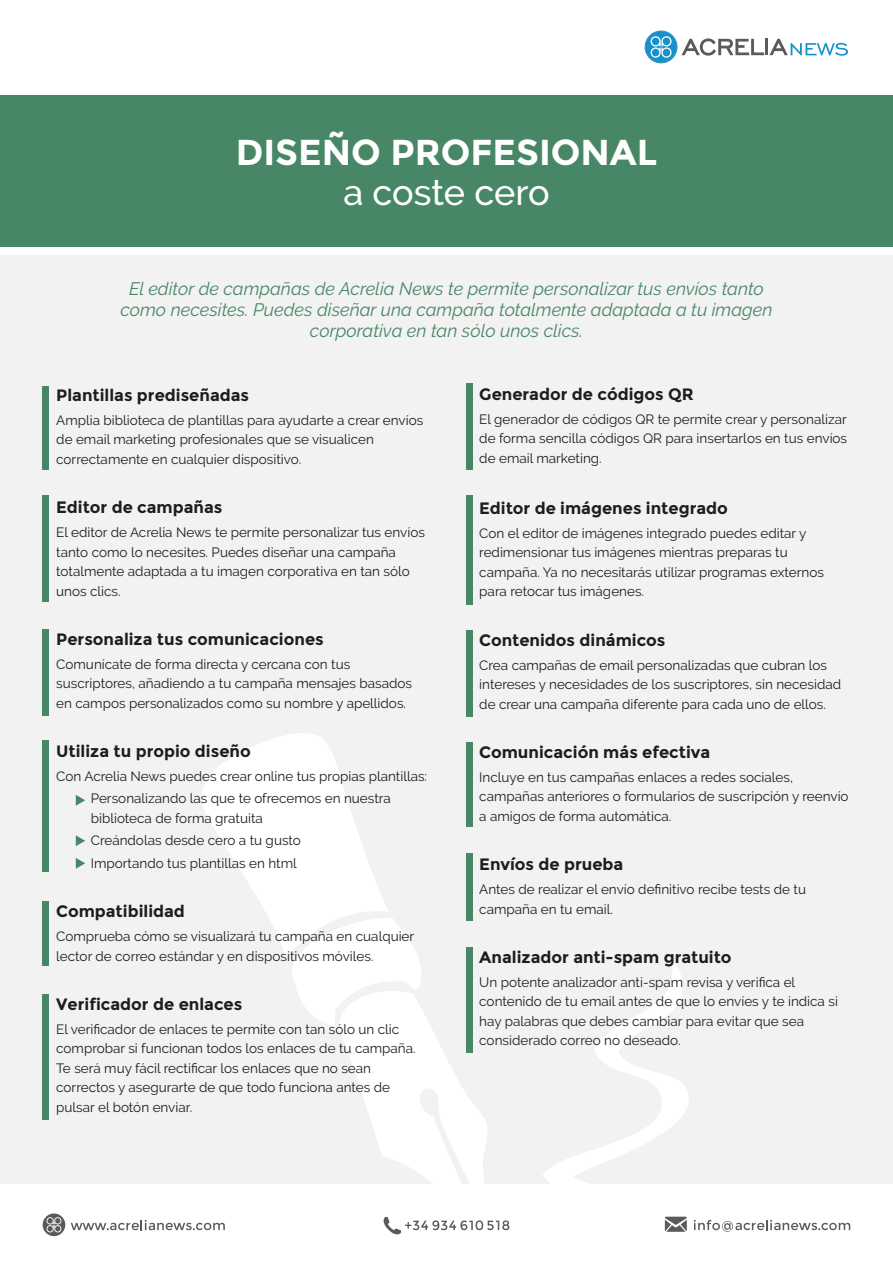
<style>
.page{position:relative;width:893px;height:1263px;background:#fff}
.page>*{position:absolute;margin:0;border:0;box-sizing:border-box;transform-origin:0 0}
.t1{font:700 36px "Montserrat";color:#fff}
.t2{font:500 36px "Raleway";letter-spacing:-.005em;color:#fff}
.t3{font:italic 18px/21px "Raleway";color:#478765;text-align:center}
.t4{font:700 16.5px "Montserrat";color:#1d1d1b}
.t5{font:13.5px/19.5px "Raleway";color:#1d1d1b}
</style>
<div class="page">
<div style="left:0;top:255px;width:893px;height:929px;background:#f2f2f2"></div>
<svg style="left:202px;top:733px;width:216px;height:293px"></svg>
<svg style="left:338px;top:957px;width:350px;height:274px"></svg>
<div style="left:42px;top:386px;width:6px;height:83px;background:#478766"></div>
<div style="left:42px;top:496px;width:6px;height:106px;background:#478766"></div>
<div style="left:42px;top:629px;width:6px;height:87px;background:#478766"></div>
<div style="left:42px;top:740px;width:6px;height:132px;background:#478766"></div>
<div style="left:42px;top:901px;width:6px;height:65px;background:#478766"></div>
<div style="left:42px;top:993px;width:6px;height:126px;background:#478766"></div>
<div style="left:467px;top:383px;width:6px;height:86px;background:#478766"></div>
<div style="left:467px;top:496px;width:6px;height:109px;background:#478766"></div>
<div style="left:467px;top:630px;width:6px;height:86px;background:#478766"></div>
<div style="left:467px;top:742px;width:6px;height:85px;background:#478766"></div>
<div style="left:467px;top:853px;width:6px;height:67px;background:#478766"></div>
<div style="left:467px;top:947px;width:6px;height:106px;background:#478766"></div>
<svg style="left:76px;top:795px;width:9px;height:11px"></svg>
<svg style="left:76px;top:835px;width:9px;height:11px"></svg>
<svg style="left:76px;top:858px;width:9px;height:11px"></svg>
<svg style="left:645px;top:31px;width:32px;height:32px"></svg>
<div style="left:645px;top:31px;width:32px;height:32px;border:1px solid #3293c5;border-radius:50%"></div>
<svg style="left:651px;top:36px;width:20px;height:22px"></svg>
<svg style="left:682px;top:38px;width:166px;height:18px"></svg>
<div style="left:0;top:95px;width:893px;height:152px;background:#478766"></div>
<svg style="left:71px;top:1220px;width:154px;height:10px"></svg>
<svg style="left:694px;top:1220px;width:156px;height:12px"></svg>
<svg style="left:382px;top:1217px;width:127px;height:18px"></svg>
<svg style="left:665px;top:1217px;width:22px;height:15px"></svg>
<svg style="left:43px;top:1213px;width:22px;height:23px"></svg>
<h1 class="t1" style="left:236px;top:131px;width:423px">DISEÑO PROFESIONAL</h1>
<h1 class="t2" style="left:343px;top:172px;width:208px">a coste cero</h1>
<h2 class="t3" style="left:120px;top:278px;width:654px">El editor de campañas de Acrelia News te permite personalizar tus envíos tanto como necesites. Puedes diseñar una campaña totalmente adaptada a tu imagen corporativa en tan sólo unos clics.</h2>
<p class="t4" style="left:56px;top:385px;width:194px">Plantillas prediseñadas</p>
<p class="t5" style="left:56px;top:410px;width:368px">Amplia biblioteca de plantillas para ayudarte a crear envíos de email marketing profesionales que se visualicen correctamente en cualquier dispositivo.</p>
<p class="t4" style="left:56px;top:497px;width:168px">Editor de campañas</p>
<p class="t5" style="left:56px;top:522px;width:370px">El editor de Acrelia News te permite personalizar tus envíos tanto como lo necesites. Puedes diseñar una campaña totalmente adaptada a tu imagen corporativa en tan sólo unos clics.</p>
<p class="t4" style="left:56px;top:629px;width:269px">Personaliza tus comunicaciones</p>
<p class="t5" style="left:56px;top:654px;width:357px">Comunícate de forma directa y cercana con tus suscriptores, añadiendo a tu campaña mensajes basados en campos personalizados como su nombre y apellidos.</p>
<p class="t4" style="left:56px;top:741px;width:196px">Utiliza tu propio diseño</p>
<p class="t5" style="left:56px;top:765px;width:372px;line-height:22.5px;text-align:center">Con Acrelia News puedes crear online tus propias plantillas:<br>Personalizando las que te ofrecemos en nuestra</p>
<p class="t5" style="left:91px;top:807px;width:212px;line-height:22.5px">biblioteca de forma gratuita<br>Creándolas desde cero a tu gusto<br>Importando tus plantillas en html</p>
<p class="t4" style="left:56px;top:901px;width:130px">Compatibilidad</p>
<p class="t5" style="left:56px;top:927px;width:359px">Comprueba cómo se visualizará tu campaña en cualquier lector de correo estándar y en dispositivos móviles.</p>
<p class="t4" style="left:56px;top:994px;width:188px">Verificador de enlaces</p>
<p class="t5" style="left:56px;top:1019px;width:361px">El verificador de enlaces te permite con tan sólo un clic comprobar si funcionan todos los enlaces de tu campaña.<br>Te será muy fácil rectificar los enlaces que no sean correctos y asegurarte de que todo funciona antes de pulsar el botón enviar.</p>
<p class="t4" style="left:479px;top:384px;width:216px">Generador de códigos QR</p>
<p class="t5" style="left:479px;top:409px;width:369px;text-align:justify">El generador de códigos QR te permite crear y personalizar de forma sencilla códigos QR para insertarlos en tus envíos de email marketing.</p>
<p class="t4" style="left:479px;top:498px;width:250px">Editor de imágenes integrado</p>
<p class="t5" style="left:479px;top:523px;width:346px">Con el editor de imágenes integrado puedes editar y redimensionar tus imágenes mientras preparas tu campaña. Ya no necesitarás utilizar programas externos para retocar tus imágenes.</p>
<p class="t4" style="left:479px;top:630px;width:188px">Contenidos dinámicos</p>
<p class="t5" style="left:479px;top:655px;width:363px">Crea campañas de email personalizadas que cubran los intereses y necesidades de los suscriptores, sin necesidad de crear una campaña diferente para cada uno de ellos.</p>
<p class="t4" style="left:479px;top:742px;width:232px">Comunicación más efectiva</p>
<p class="t5" style="left:479px;top:767px;width:371px">Incluye en tus campañas enlaces a redes sociales, campañas anteriores o formularios de suscripción y reenvío a amigos de forma automática.</p>
<p class="t4" style="left:479px;top:854px;width:146px">Envíos de prueba</p>
<p class="t5" style="left:479px;top:879px;width:328px">Antes de realizar el envío definitivo recibe tests de tu campaña en tu email.</p>
<p class="t4" style="left:479px;top:947px;width:254px">Analizador anti-spam gratuito</p>
<p class="t5" style="left:479px;top:972px;width:360px">Un potente analizador anti-spam revisa y verifica el contenido de tu email antes de que lo envíes y te indica si hay palabras que debes cambiar para evitar que sea considerado correo no deseado.</p>
</div>
